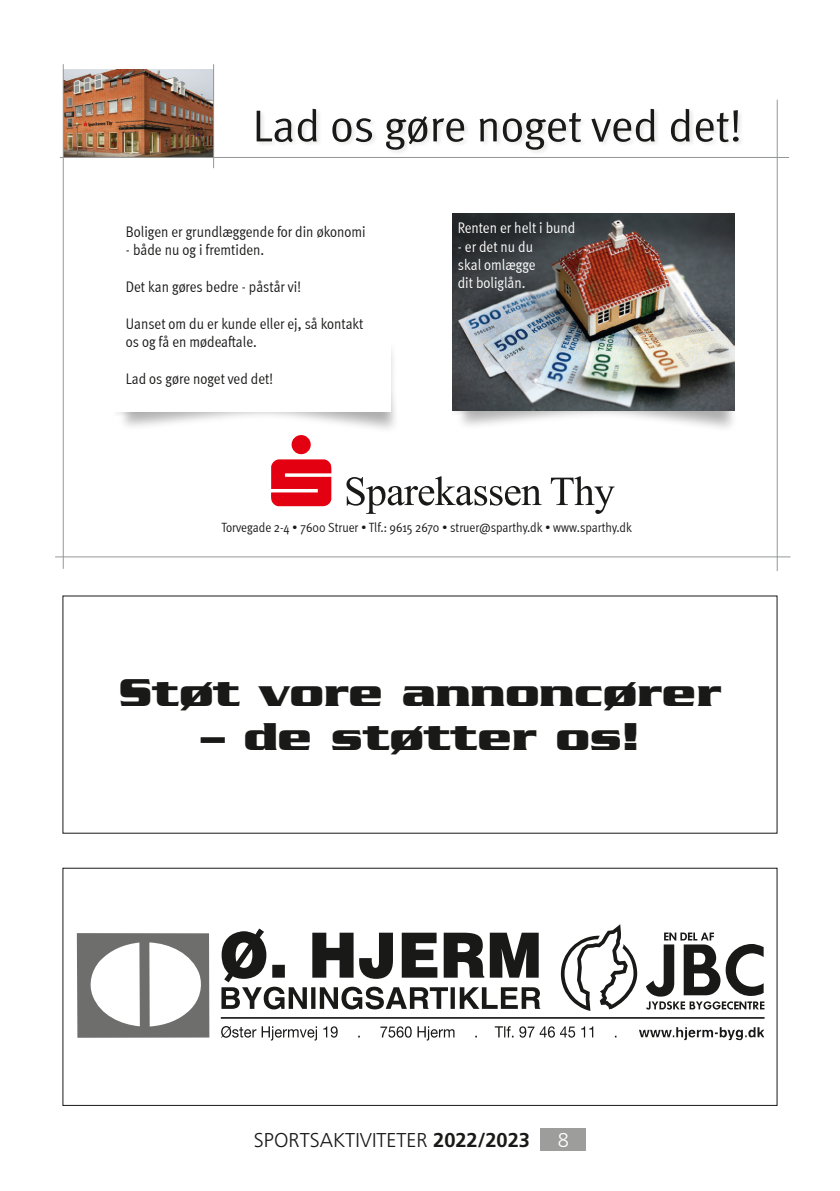
<style>
.page{position:relative;width:840px;height:1191px;background:#fff}
.page>*{position:absolute;margin:0;border:0;box-sizing:border-box;transform-origin:0 0}
.t1{font:44.6px "Meta Cond Normal";color:#191918;scale:1.14 1}
.t2{font:700 42px "Serpentine";color:#191918;scale:1.15 1}
.t3{font:300 20px "Frutiger LT Std";color:#191918}
.t4{font:300 20px "Frutiger LT Std";color:#fff}
.t5{font:15.4px/18.4px "Meta Cond Normal";color:#191918}
.t6{font:15.4px/18.4px "Meta Cond Normal";color:#fff}
.t7{font:13.4px "Meta Cond Normal";color:#191918}
.s1{font-weight:700}
</style>
<div class="page">
<div style="left:540px;top:1128px;width:45px;height:23px;background:#9d9d9c"></div>
<svg style="left:123px;top:350px;width:272px;height:77px"></svg>
<img style="left:117px;top:412px;width:267px;height:6px">
<div style="left:107px;top:214px;width:283px;height:198px;background:#fff"></div>
<div style="left:255px;top:107px;width:489px;height:49px;background:#191918;opacity:.11"></div>
<img style="left:64px;top:70px;width:149px;height:87px">
<hr style="left:55px;top:556px;width:735px;height:1px;background:#949799">
<hr style="left:213px;top:64px;width:1px;height:104px;background:#949799">
<hr style="left:776px;top:100px;width:1px;height:471px;background:#949799">
<hr style="left:63px;top:64px;width:1px;height:505px;background:#949799">
<hr style="left:60px;top:157px;width:728px;height:1px;background:#949799">
<svg style="left:651px;top:339px;width:84px;height:89px"></svg>
<img style="left:455px;top:411px;width:267px;height:6px">
<img style="left:452px;top:214px;width:282px;height:197px">
<div style="left:201px;top:415px;width:450px;height:140px;background:#fff"></div>
<svg style="left:271px;top:459px;width:60px;height:47px"></svg>
<div style="left:291px;top:435px;width:19px;height:19px;background:#e30010;border-radius:50%"></div>
<svg style="left:346px;top:476px;width:195px;height:38px"></svg>
<svg style="left:550px;top:476px;width:64px;height:38px"></svg>
<div style="left:77px;top:933px;width:132px;height:104px;background:#6e6e6d"></div>
<svg style="left:149px;top:942px;width:52px;height:84px"></svg>
<svg style="left:90px;top:942px;width:50px;height:84px"></svg>
<svg style="left:639px;top:1027px;width:124px;height:13px"></svg>
<svg style="left:221px;top:1026px;width:96px;height:14px"></svg>
<svg style="left:323px;top:1026px;width:14px;height:11px"></svg>
<svg style="left:380px;top:1026px;width:31px;height:11px"></svg>
<svg style="left:417px;top:1026px;width:37px;height:14px"></svg>
<svg style="left:494px;top:1026px;width:19px;height:11px"></svg>
<svg style="left:519px;top:1026px;width:56px;height:11px"></svg>
<svg style="left:581px;top:1026px;width:12px;height:11px"></svg>
<hr style="left:221px;top:1017px;width:543px;height:1px;background:#191918">
<svg style="left:221px;top:928px;width:319px;height:81px"></svg>
<svg style="left:560px;top:924px;width:204px;height:87px"></svg>
<div style="left:62px;top:867px;width:715px;height:239px;border:1px solid #191918"></div>
<h1 class="t1" style="left:252px;top:101px;width:430px">Lad os gøre noget ved det!</h1>
<p class="t5" style="left:126px;top:222px;width:241px">Boligen er grundlæggende for din økonomi</p>
<p class="t5" style="left:126px;top:241px;width:140px">- både nu og i fremtiden.</p>
<p class="t5" style="left:126px;top:277px;width:176px">Det kan gøres bedre - påstår vi!</p>
<p class="t5" style="left:126px;top:314px;width:239px">Uanset om du er kunde eller ej, så kontakt os og få en mødeaftale.</p>
<p class="t5" style="left:126px;top:369px;width:148px">Lad os gøre noget ved det!</p>
<p class="t6" style="left:457px;top:218px;width:119px">Renten er helt i bund</p>
<p class="t6" style="left:457px;top:237px;width:79px">- er det nu du skal omlægge dit boliglån.</p>
<p class="t7" style="left:221px;top:520px;width:412px">Torvegade 2-4 • 7600 Struer • Tlf.: 9615 2670 • struer@sparthy.dk • www.sparthy.dk</p>
<h2 class="t2" style="left:118px;top:668px;width:525px">Støt vore annoncører</h2>
<h2 class="t2" style="left:201px;top:712px;width:382px">– de støtter os!</h2>
<p class="t3" style="left:254px;top:1128px;width:277px">SPORTSAKTIVITETER <span class="s1">2022/2023</span></p>
<p class="t4" style="left:557px;top:1128px;width:13px">8</p>
</div>
